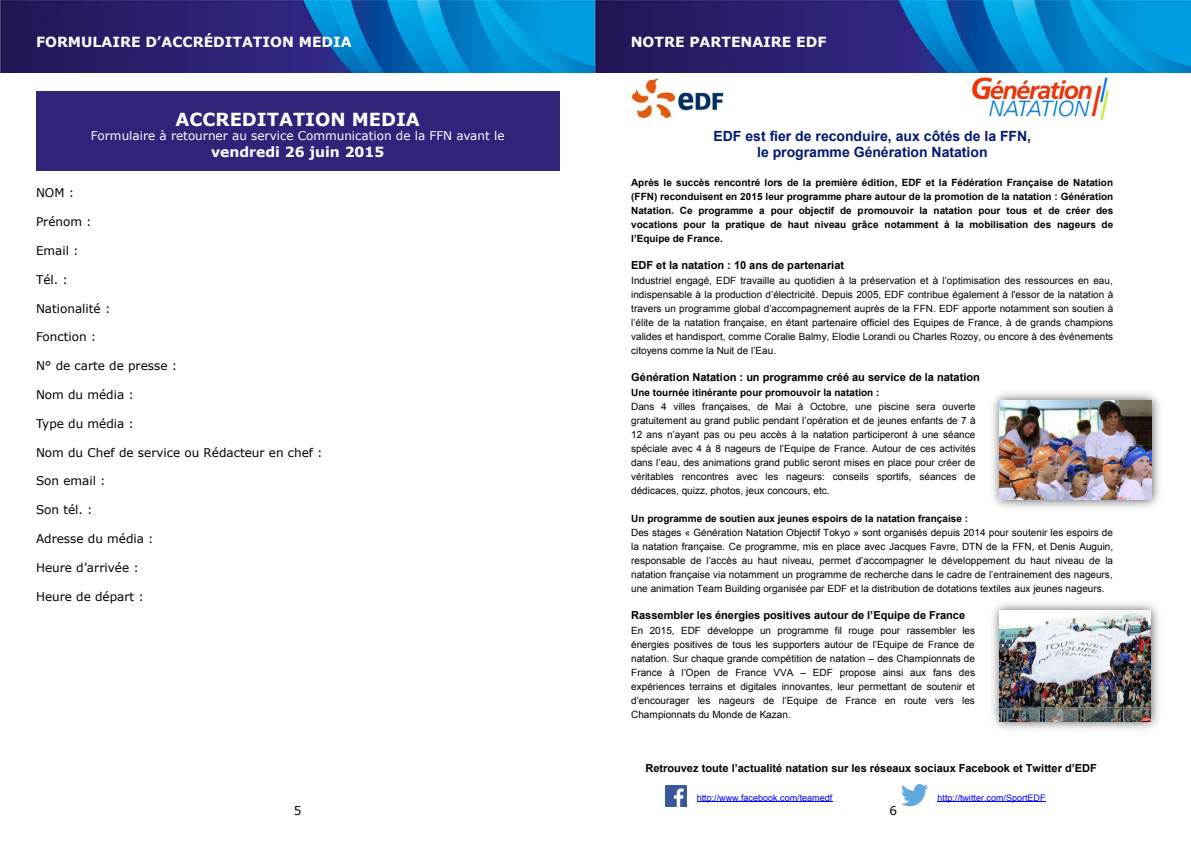
<style>
.page{position:relative;width:1191px;height:842px;background:#fff}
.page>*{position:absolute;margin:0;border:0;box-sizing:border-box;transform-origin:0 0}
.t1{font:700 18px "Verdana";color:#fff}
.t2{font:700 14px/16.2px "Arial";color:#001a70;text-align:center}
.t3{font:700 14px "Verdana";color:#fff}
.t4{font:12px "Verdana";color:#000}
.t5{font:12px "Verdana";color:#fff}
.t6{font:700 11px "Arial";color:#000}
.t7{font:700 11px "Arial";color:#000}
.t8{font:10px/14px "Arial";color:#000;text-align:justify}
.t9{font:700 10px/14px "Arial";color:#000;text-align:justify}
.t10{font:10px/14px "Arial";color:#000;text-align:justify}
.t11{font:9px "Arial";letter-spacing:.005em;color:#00f}
.s1{font-style:inherit}
</style>
<div class="page">
<img style="left:0;top:0;width:1191px;height:73px">
<div style="left:36px;top:91px;width:523px;height:79px;background:#2e247a"></div>
<img style="left:631px;top:78px;width:92px;height:42px">
<img style="left:970px;top:74px;width:140px;height:46px">
<hr style="left:696px;top:801px;width:136px;height:1px;background:#00f">
<hr style="left:937px;top:801px;width:108px;height:1px;background:#00f">
<img style="left:665px;top:785px;width:21px;height:21px">
<img style="left:901px;top:785px;width:26px;height:21px">
<img style="left:992px;top:603px;width:167px;height:126px">
<img style="left:999px;top:611px;width:151px;height:110px">
<img style="left:992px;top:393px;width:168px;height:115px">
<img style="left:1000px;top:400px;width:151px;height:99px">
<h2 class="t3" style="left:36px;top:32px;width:317px">FORM ULAIRE D’ACCRÉDITATION M EDIA</h2>
<h1 class="t1" style="left:175px;top:107px;width:15px">ACCRE</h1>
<h1 class="t1" style="left:242px;top:107px;width:29px">DITATION</h1>
<h1 class="t1" style="left:352px;top:107px;width:57px">MEDIA</h1>
<p class="t5" style="left:91px;top:128px;width:415px">Formulaire à retourner au service Communication de la FFN avant le</p>
<h2 class="t3" style="left:211px;top:142px;width:175px">VENDREDI 26 JUIN 2015</h2>
<p class="t4" style="left:36px;top:185px;width:40px">NOM :</p>
<p class="t4" style="left:36px;top:214px;width:57px">Prénom :</p>
<p class="t4" style="left:36px;top:242px;width:44px">Email :</p>
<p class="t4" style="left:36px;top:271px;width:33px">Tél. :</p>
<p class="t4" style="left:36px;top:300px;width:76px">Nationalité :</p>
<p class="t4" style="left:36px;top:329px;width:62px">Fonction :</p>
<p class="t4" style="left:36px;top:358px;width:143px">N° de carte de presse :</p>
<p class="t4" style="left:36px;top:386px;width:99px">Nom du média :</p>
<p class="t4" style="left:36px;top:415px;width:99px">Type du média :</p>
<p class="t4" style="left:36px;top:444px;width:288px">Nom du Chef de service ou Rédacteur en chef :</p>
<p class="t4" style="left:36px;top:473px;width:71px">Son email :</p>
<p class="t4" style="left:36px;top:502px;width:58px">Son tél. :</p>
<p class="t4" style="left:36px;top:530px;width:119px">Adresse du média :</p>
<p class="t4" style="left:36px;top:559px;width:104px">Heure d’arrivée :</p>
<p class="t4" style="left:36px;top:588px;width:109px">Heure de départ :</p>
<h2 class="t3" style="left:631px;top:32px;width:12px">NOTRE</h2>
<h2 class="t3" style="left:689px;top:32px;width:11px">PARTENAIRE</h2>
<h2 class="t3" style="left:796px;top:32px;width:32px">EDF</h2>
<h2 class="t2" style="left:713px;top:128px;width:319px">EDF est fier de reconduire, aux côtés de la FFN, le programme Génération Natation</h2>
<p class="t9" style="left:631px;top:175px;width:483px">Après le succès rencontré lors de la première édition, EDF et la Fédération Française de Natation (FFN) reconduisent en 2015 leur programme phare autour de la promotion de la natation : Génération Natation. Ce programme a pour objectif de promouvoir la natation pour tous et de créer des vocations pour la pratique de haut niveau grâce notamment à la mobilisation des nageurs de <span class="s1">l’Equipe de France</span>.</p>
<p class="t7" style="left:631px;top:258px;width:214px">EDF et la natation : 10 ans de partenariat</p>
<p class="t8" style="left:631px;top:273px;width:484px"><span class="s1">Industriel engagé, EDF travaille au quotidien à la préservation et à l’optimisation des ressources en eau, indispensable à la production d’électricité.</span> Depuis 2005, EDF contribue également à l'essor de la natation à travers un p<span class="s1">rogramme global d’accompagnement auprès de la F</span>FN. EDF apporte notamment son soutien à l<span class="s1">’élite de la natation française,</span> en étant partenaire officiel des Equipes de France, à de grands champions valides et handisport, comme Coralie Balmy, Elodie Lorandi ou Charles Rozoy, ou encore à des événements</p>
<p class="t10" style="left:631px;top:343px;width:146px">citoyens comme la Nuit de l’Eau.</p>
<p class="t7" style="left:631px;top:370px;width:350px">Génération Natation : un programme créé au service de la natation</p>
<p class="t9" style="left:631px;top:385px;width:250px">Une tournée itinérante pour promouvoir la natation :</p>
<p class="t8" style="left:631px;top:399px;width:346px">Dans 4 villes françaises, de Mai à Octobre, une piscine sera ouverte</p>
<p class="t10" style="left:631px;top:413px;width:346px">gratuitement au grand public pendant l’opération et de jeunes enfants de 7 à 12 ans n’ayant pas ou peu accès à la natation participeront à une séance spéciale avec 4 à 8 nageurs de l’Equipe de <span class="s1">France. Autour de ces activités dans l</span>’eau, des animations grand public seront mises en place pour créer de <span class="s1">véritables rencontres avec les nageurs: conseils sportifs, séances de dédicaces, quizz, photos, jeux concours, etc.</span></p>
<p class="t9" style="left:631px;top:511px;width:338px">Un programme de soutien aux jeunes espoirs de la natation française :</p>
<p class="t8" style="left:631px;top:525px;width:483px">Des stages « Génération Natation Objectif Tokyo » sont organisés depuis 2014 pour soutenir les espoirs de la natation française. Ce programme, mis en place avec Jacques Favre, DTN de la FFN, et Denis Auguin, <span class="s1">responsable de l’accès au haut niveau,</span> permet <span class="s1">d’accompagner le développement du haut niveau de la natation française via notamment un programme de recherche dans le cadre de l’entrainement des nageurs,</span></p>
<p class="t8" style="left:631px;top:581px;width:475px">une animation Team Building organisée par EDF et la distribution de dotations textiles aux jeunes nageurs.</p>
<p class="t6" style="left:631px;top:608px;width:335px">Rassembler les énergies positives autour de l’Equipe de France</p>
<p class="t8" style="left:631px;top:623px;width:345px">En 2015, EDF développe un programme fil rouge pour rassembler les</p>
<p class="t8" style="left:631px;top:637px;width:345px"><span class="s1">énergies positives de tous les supporters autour de l’Equipe de France de </span>natation. Sur chaque grande compétition de natation <span class="s1">–</span> des Championnats de <span class="s1">France à l’Open de</span> France VVA <span class="s1">–</span> EDF propose ainsi aux fans des expériences terrains et digitales innovantes, leur permettant de soutenir et</p>
<p class="t10" style="left:631px;top:693px;width:345px">d’encourager les nageurs de l’Equipe de France en route vers les</p>
<p class="t8" style="left:631px;top:707px;width:161px">Championnats du Monde de Kazan.</p>
<p class="t6" style="left:645px;top:761px;width:453px">Retrouvez toute l’actualité natation sur les réseaux sociaux Facebook et Twitter d’EDF</p>
<p class="t11" style="left:696px;top:791px;width:137px">http://www.facebook.com/teamedf</p>
<p class="t11" style="left:937px;top:791px;width:110px">http://twitter.com/SportEDF</p>
<p class="t4" style="left:294px;top:802px;width:9px">5</p>
<p class="t4" style="left:889px;top:802px;width:9px">6</p>
</div>
